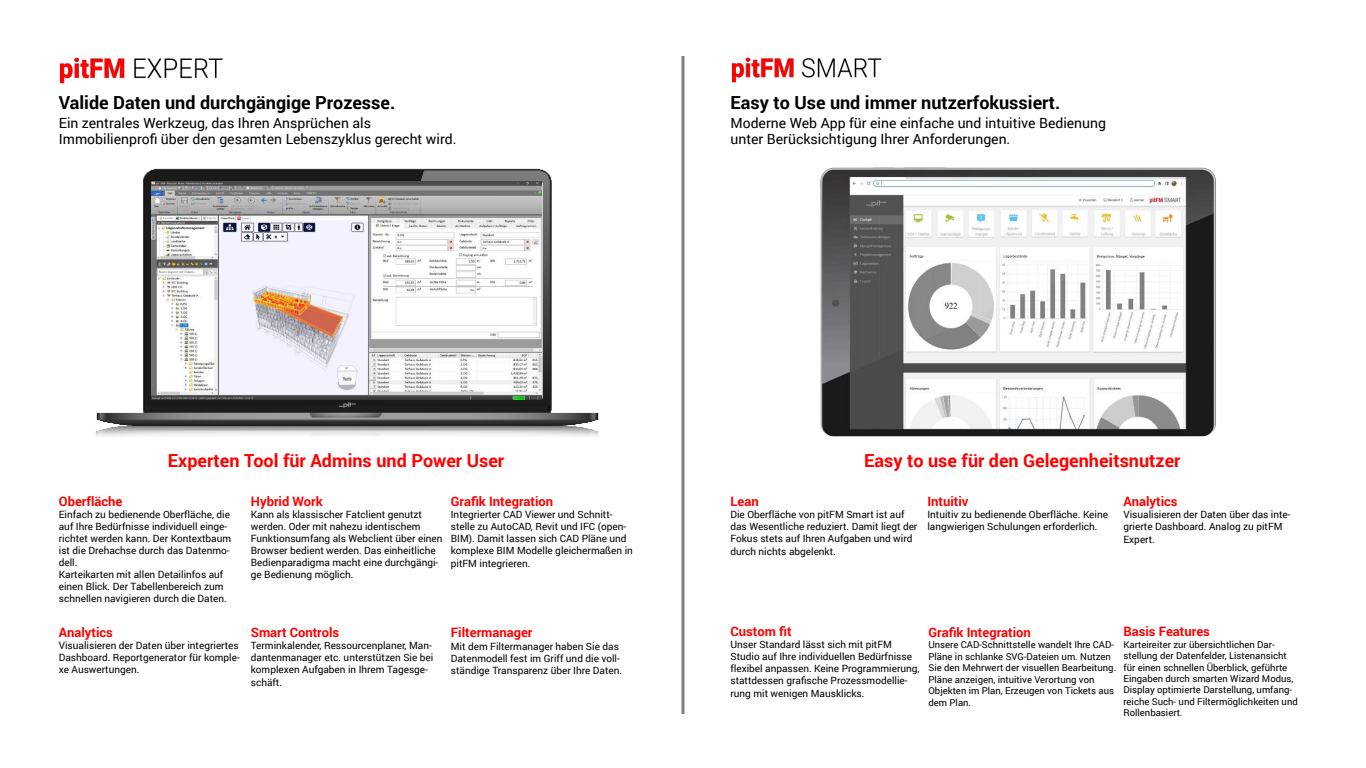
<style>
.page{position:relative;width:1366px;height:768px;background:#fff}
.page>*{position:absolute;margin:0;border:0;box-sizing:border-box;transform-origin:0 0}
.t1{font:700 18px "Roboto";color:#000}
.t2{font:700 18px "Roboto";color:#f00}
.t3{font:14px/16.8px "Roboto";color:#000}
.t4{font:700 13px "Roboto";color:#f00}
.t5{font:10px/12px "Roboto";color:#000}
.t6{font:9.5px/11.4px "Roboto";color:#000}
</style>
<div class="page">
<hr style="left:682px;top:56px;width:3px;height:658px;background:#808080">
<img style="left:60px;top:57px;width:163px;height:27px">
<img style="left:95px;top:168px;width:504px;height:268px">
<div style="left:309px;top:405px;width:70px;height:5px;background:#1d1d1d"></div>
<div style="left:311px;top:400px;width:70px;height:5px;background:#1a1a1a"></div>
<svg style="left:339px;top:402px;width:17px;height:6px"></svg>
<img style="left:152px;top:182px;width:389px;height:217px">
<svg style="left:152px;top:191px;width:11px;height:5px"></svg>
<img style="left:732px;top:57px;width:150px;height:26px">
<img style="left:820px;top:168px;width:396px;height:268px">
<div style="left:857px;top:197px;width:42px;height:18px;background:#525252"></div>
<svg style="left:866px;top:200px;width:20px;height:7px"></svg>
<h1 class="t1" style="left:59px;top:95px;width:338px">Valide Daten und durchgängige Prozesse.</h1>
<h2 class="t3" style="left:59px;top:114px;width:399px">Ein zentrales Werkzeug, das Ihren Ansprüchen als<br>Immobilienpro昀椀 über den gesamten Lebenszyklus gerecht wird.</h2>
<h1 class="t1" style="left:730px;top:95px;width:331px">Easy to Use und immer nutzerfokussiert.</h1>
<h2 class="t3" style="left:730px;top:114px;width:377px">Moderne Web App für eine einfache und intuitive Bedienung unter Berücksichtigung Ihrer Anforderungen.</h2>
<h1 class="t2" style="left:168px;top:453px;width:338px">Experten Tool für Admins und Power User</h1>
<h3 class="t4" style="left:59px;top:492px;width:65px">Ober昀氀äche</h3>
<p class="t5" style="left:59px;top:508px;width:174px">Einfach zu bedienende Ober昀氀äche, die auf Ihre Bedürfnisse individuell einge&shy;richtet werden kann. Der Kontextbaum ist die Drehachse durch das Datenmo&shy;dell.<br>Karteikarten mit allen Detailinfos auf einen Blick. Der Tabellenbereich zum schnellen navigieren durch die Daten.</p>
<h3 class="t4" style="left:59px;top:627px;width:56px">Analytics</h3>
<p class="t5" style="left:59px;top:640px;width:183px;text-align:justify">Visualisieren der Daten über integriertes Dashboard. Reportgenerator für komple&shy;xe Auswertungen.</p>
<h3 class="t4" style="left:251px;top:496px;width:73px">Hybrid Work</h3>
<p class="t5" style="left:251px;top:508px;width:193px">Kann als klassischer Fatclient genutzt werden. Oder mit nahezu identischem Funktionsumfang als Webclient über einen Browser bedient werden. Das einheitliche Bedienparadigma macht eine durchgängi&shy;ge Bedienung möglich.</p>
<h3 class="t4" style="left:451px;top:492px;width:104px">Gra昀椀k Integration</h3>
<p class="t5" style="left:451px;top:508px;width:184px">Integrierter CAD Viewer und Schnitt&shy;stelle zu AutoCAD, Revit und IFC (open-BIM). Damit lassen sich CAD Pläne und komplexe BIM Modelle gleichermaßen in pitFM integrieren.</p>
<h3 class="t4" style="left:251px;top:627px;width:90px">Smart Controls</h3>
<p class="t5" style="left:251px;top:639px;width:184px">Terminkalender, Ressourcenplaner, Man&shy;dantenmanager etc. unterstützen Sie bei komplexen Aufgaben in Ihrem Tagesge&shy;schäft.</p>
<h3 class="t4" style="left:451px;top:627px;width:83px">Filtermanager</h3>
<p class="t5" style="left:451px;top:640px;width:173px">Mit dem Filtermanager haben Sie das<br>Datenmodell fest im Griff und die voll&shy;ständige Transparenz über Ihre Daten.</p>
<h1 class="t2" style="left:864px;top:454px;width:318px">Easy to use für den Gelegenheitsnutzer</h1>
<h3 class="t4" style="left:730px;top:496px;width:30px">Lean</h3>
<p class="t5" style="left:730px;top:508px;width:188px;line-height:12.3px">Die Ober昀氀äche von pitFM Smart ist auf das Wesentliche reduziert. Damit liegt der Fokus stets auf Ihren Aufgaben und wird durch nichts abgelenkt.</p>
<h3 class="t4" style="left:927px;top:496px;width:43px">Intuitiv</h3>
<p class="t5" style="left:927px;top:508px;width:182px;line-height:12.4px">Intuitiv zu bedienende Ober昀氀äche. Keine langwierigen Schulungen erforderlich.</p>
<h3 class="t4" style="left:1123px;top:496px;width:56px">Analytics</h3>
<p class="t5" style="left:1123px;top:508px;width:169px">Visualisieren der Daten über das inte&shy;grierte Dashboard. Analog zu pitFM</p>
<p class="t5" style="left:1123px;top:533px;width:33px">Expert.</p>
<h3 class="t4" style="left:730px;top:623px;width:63px">Custom 昀椀t</h3>
<p class="t5" style="left:730px;top:638px;width:191px">Unser Standard lässt sich mit pitFM Studio auf Ihre individuellen Bedürfnisse昀氀exibel anpassen. Keine Programmierung, stattdessen gra昀椀sche Prozessmodellie&shy;rung mit wenigen Mausklicks.</p>
<h3 class="t4" style="left:928px;top:623px;width:104px">Gra昀椀k Integration</h3>
<p class="t6" style="left:928px;top:639px;width:189px">Unsere CAD-Schnittstelle wandelt Ihre CAD-Pläne in schlanke SVG-Dateien um. Nutzen Sie den Mehrwert der visuellen Bearbeitung.<br>Pläne anzeigen, intuitive Verortung von Objekten im Plan, Erzeugen von Tickets aus</p>
<p class="t6" style="left:928px;top:697px;width:44px">dem Plan.</p>
<h3 class="t4" style="left:1123px;top:626px;width:88px">Basis Features</h3>
<p class="t6" style="left:1123px;top:638px;width:176px">Karteireiter zur übersichtlichen Dar&shy;stellung der Datenfelder, Listenansicht für einen schnellen Überblick, geführte Eingaben durch smarten Wizard Modus, Display optimierte Darstellung, umfang&shy;reiche Such- und Filtermöglichkeiten und Rollenbasiert.</p>
</div>
